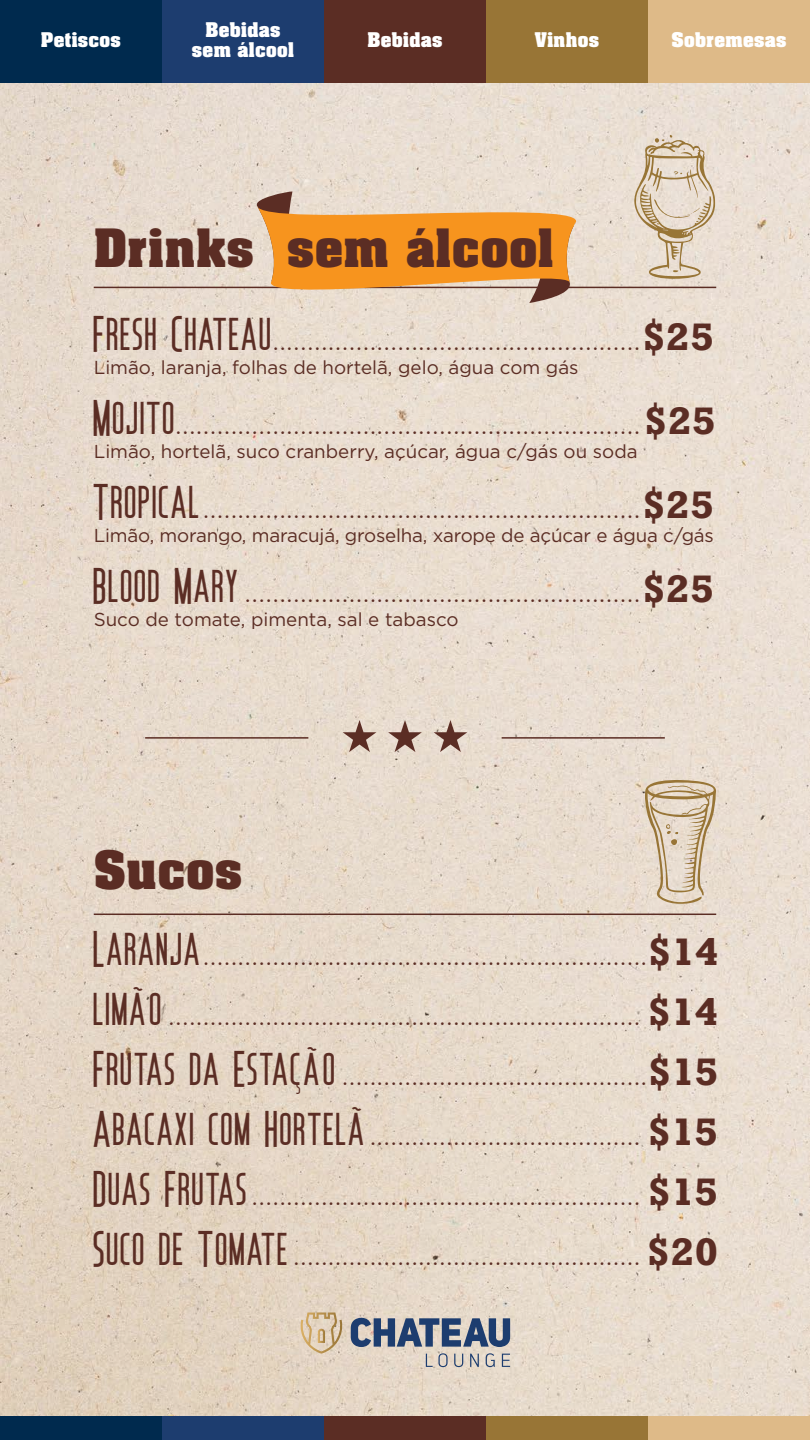
<style>
.page{position:relative;width:810px;height:1440px;background:#fff}
.page>*{position:absolute;margin:0;border:0;box-sizing:border-box;transform-origin:0 0}
.t1{font:700 45px "Aachen";letter-spacing:.02em;color:#5b2d24}
.t2{font:36px/60px "The Seasons Sans";letter-spacing:.05em;color:#5b2d24;text-align:justify}
.t3{font:18.75px "Gotham";color:#5b2d24}
.t4{font:700 17.25px/20.7px "Aachen";letter-spacing:.02em;color:#fff;text-align:center}
.s1{font-family:"Rockwell";font-weight:700}
</style>
<div class="page">
<img style="left:0;top:82px;width:810px;height:1334px">
<hr style="left:94px;top:287px;width:622px;height:1px;background:#5b2d24">
<svg style="left:634px;top:135px;width:81px;height:146px"></svg>
<svg style="left:253px;top:191px;width:325px;height:113px"></svg>
<hr style="left:94px;top:914px;width:622px;height:1px;background:#5b2d24">
<svg style="left:645px;top:780px;width:73px;height:126px"></svg>
<svg style="left:343px;top:720px;width:33px;height:32px"></svg>
<svg style="left:388px;top:720px;width:34px;height:32px"></svg>
<svg style="left:434px;top:720px;width:33px;height:32px"></svg>
<hr style="left:145px;top:737px;width:163px;height:2px;background:#5b2d24">
<hr style="left:502px;top:737px;width:163px;height:2px;background:#5b2d24">
<svg style="left:351px;top:1318px;width:159px;height:29px"></svg>
<svg style="left:426px;top:1353px;width:22px;height:14px"></svg>
<svg style="left:454px;top:1354px;width:9px;height:13px"></svg>
<svg style="left:470px;top:1354px;width:9px;height:13px"></svg>
<svg style="left:486px;top:1353px;width:9px;height:14px"></svg>
<svg style="left:502px;top:1354px;width:8px;height:13px"></svg>
<svg style="left:300px;top:1312px;width:43px;height:42px"></svg>
<div style="left:0;top:1416px;width:162px;height:24px;background:#002a4e"></div>
<div style="left:162px;top:1416px;width:162px;height:24px;background:#1d3d6f"></div>
<div style="left:324px;top:1416px;width:162px;height:24px;background:#5b2d24"></div>
<div style="left:486px;top:1416px;width:162px;height:24px;background:#987536"></div>
<div style="left:648px;top:1416px;width:162px;height:24px;background:#deba88"></div>
<div style="left:0;top:0;width:162px;height:82px;background:#002a4e"></div>
<div style="left:162px;top:0;width:162px;height:82px;background:#1d3d6f"></div>
<div style="left:324px;top:0;width:162px;height:82px;background:#5b2d24"></div>
<div style="left:486px;top:0;width:162px;height:82px;background:#987536"></div>
<div style="left:648px;top:0;width:162px;height:82px;background:#deba88"></div>
<p class="t4" style="left:41px;top:29px;width:82px">Petiscos</p>
<p class="t4" style="left:192px;top:19px;width:104px">Bebidas sem álcool</p>
<p class="t4" style="left:367px;top:29px;width:77px">Bebidas</p>
<p class="t4" style="left:535px;top:29px;width:66px">Vinhos</p>
<p class="t4" style="left:671px;top:29px;width:117px">Sobremesas</p>
<p class="t1" style="left:94px;top:215px;width:461px">Drinks sem álcool</p>
<p class="t2" style="left:94px;top:303px;width:621px">Fresh Chateau.....................................................<span class="s1">$25</span></p>
<p class="t3" style="left:94px;top:357px;width:486px">Limão, laranja, folhas de hortelã, gelo, água com gás</p>
<p class="t2" style="left:94px;top:387px;width:623px">Mojito...................................................................<span class="s1">$25</span></p>
<p class="t3" style="left:94px;top:441px;width:545px">Limão, hortelã, suco cranberry, açúcar, água c/gás ou soda</p>
<p class="t2" style="left:94px;top:471px;width:621px">Tropical...............................................................<span class="s1">$25</span></p>
<p class="t3" style="left:94px;top:525px;width:622px">Limão, morango, maracujá, groselha, xarope de açúcar e água c/gás</p>
<p class="t2" style="left:94px;top:555px;width:621px">Blood Mary .........................................................<span class="s1">$25</span></p>
<p class="t3" style="left:94px;top:609px;width:366px">Suco de tomate, pimenta, sal e tabasco</p>
<p class="t1" style="left:94px;top:838px;width:150px">Sucos</p>
<p class="t2" style="left:94px;top:918px;width:626px">Laranja................................................................<span class="s1">$14 </span>limão .................................................................... <span class="s1">$14<br></span>Frutas da Estação ............................................<span class="s1">$15<br></span>Abacaxi com Hortelã....................................... <span class="s1">$15<br></span>Duas Frutas ........................................................ <span class="s1">$15<br></span>Suco de Tomate .................................................. <span class="s1">$20</span></p>
</div>
